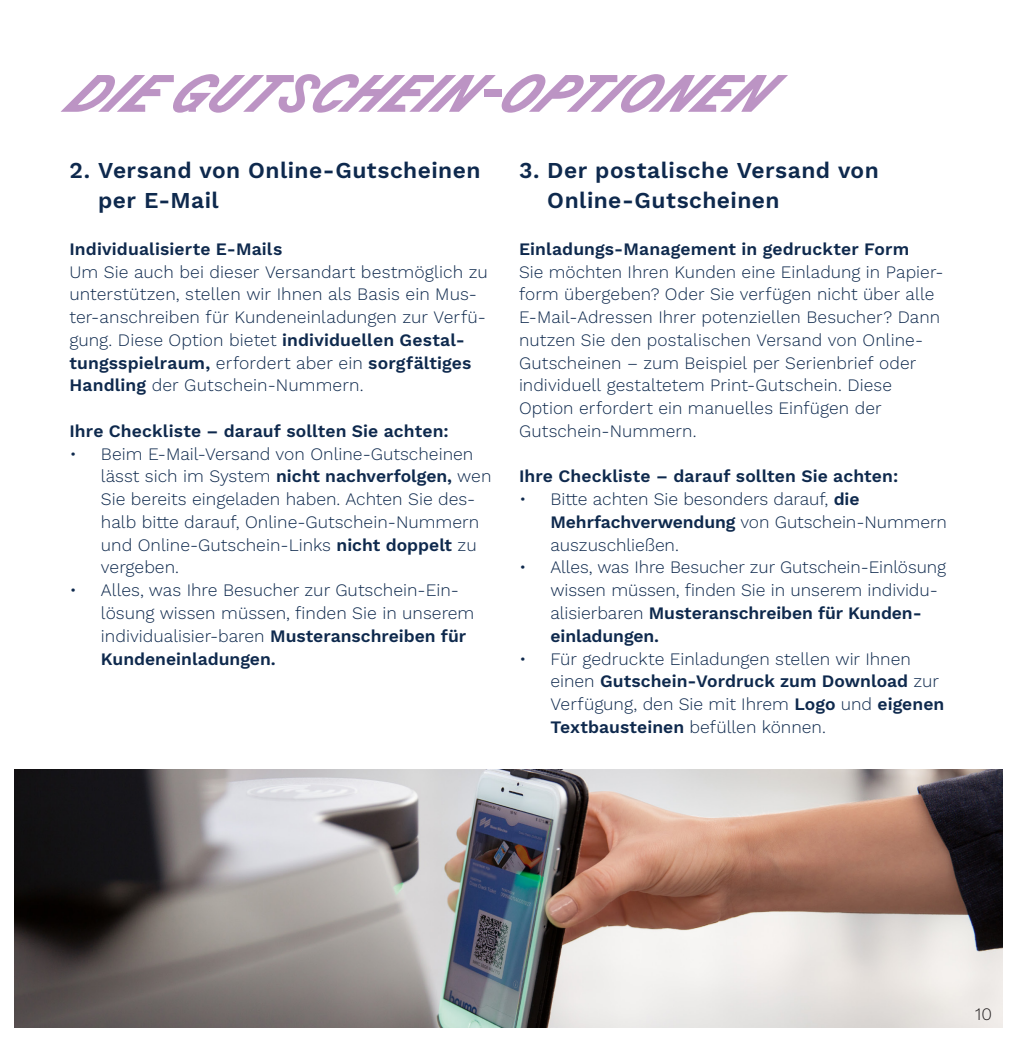
<style>
.page{position:relative;width:1017px;height:1042px;background:#fff}
.page>*{position:absolute;margin:0;border:0;box-sizing:border-box;transform-origin:0 0}
.t1{font:900 52.5px "GT Planar Italic 45";color:#bc94c4}
.t2{font:600 22.75px/29.8px "Work Sans";letter-spacing:.02em;color:#0e294d}
.t3{font:300 17.5px/22.8px "Work Sans";color:#0e294d}
.t4{font:600 17.5px "Work Sans";letter-spacing:.005em;color:#0e294d}
.t5{font:300 17.5px "Work Sans";color:#231f20}
.s1{font-weight:600}
</style>
<div class="page">
<img style="left:15px;top:769px;width:987px;height:258px">
<p class="t1" style="left:69px;top:62px;width:729px">DIE GUTSCHEIN-OPTIONEN</p>
<p class="t2" style="left:98px;top:154px;width:384px;text-indent:-29px">2. Versand von Online-Gutscheinen per E-Mail</p>
<p class="t4" style="left:69px;top:236px;width:214px">Individualisierte E-Mails</p>
<p class="t3" style="left:69px;top:260px;width:420px">Um Sie auch bei dieser Versandart bestmöglich zu unterstützen, stellen wir Ihnen als Basis ein Mus&shy;ter-anschreiben für Kundeneinladungen zur Verfü&shy;gung. Diese Option bietet <span class="s1">individuellen Gestal&shy;tungsspielraum,</span> erfordert aber ein <span class="s1">sorgfältiges Handling</span> der Gutschein- Nummern.</p>
<p class="t4" style="left:69px;top:418px;width:381px">Ihre Checkliste – darauf sollten Sie achten:</p>
<p class="t3" style="left:101px;top:442px;width:392px;text-indent:-32px">• Beim E- Mail-Versand von Online-Gutscheinen lässt sich im System <span class="s1">nicht nachverfolgen,</span> wen Sie bereits eingeladen haben. Achten Sie des&shy;halb bitte darauf, Online-Gutschein- Nummern und Online-Gutschein- Links <span class="s1">nicht doppelt</span> zu vergeben.</p>
<p class="t3" style="left:101px;top:578px;width:375px;text-indent:-32px">• Alles, was Ihre Besucher zur Gutschein- Ein&shy;lösung wissen müssen, finden Sie in unserem individualisier- baren <span class="s1">Musteranschreiben für Kundeneinladungen.</span></p>
<p class="t2" style="left:547px;top:154px;width:333px;text-indent:-28px">3. Der postalische Versand von<br>Online-Gutscheinen</p>
<p class="t4" style="left:519px;top:236px;width:392px">Einladungs-Management in gedruckter Form</p>
<p class="t3" style="left:519px;top:260px;width:426px">Sie möchten Ihren Kunden eine Einladung in Papier&shy;form übergeben? Oder Sie verfügen nicht über alle E- Mail-Adressen Ihrer potenziellen Besucher? Dann nutzen Sie den postalischen Versand von Online-Gutscheinen – zum Beispiel per Serienbrief oder individuell gestaltetem Print- Gutschein. Diese Option erfordert ein manuelles Einfügen der Gutschein- Nummern.</p>
<p class="t4" style="left:519px;top:463px;width:381px">Ihre Checkliste – darauf sollten Sie achten:</p>
<p class="t3" style="left:550px;top:487px;width:398px;text-indent:-32px">• Bitte achten Sie besonders darauf, <span class="s1">die<br>Mehrfachverwendung</span> von Gutschein- Nummern auszuschließen.</p>
<p class="t3" style="left:550px;top:555px;width:397px;text-indent:-32px">• Alles, was Ihre Besucher zur Gutschein- Einlösung wissen müssen, finden Sie in unserem individu&shy;alisierbaren <span class="s1">Musteranschreiben für Kunden&shy;einladungen.</span></p>
<p class="t3" style="left:550px;top:646px;width:395px;text-indent:-32px">• Für gedruckte Einladungen stellen wir Ihnen einen <span class="s1">Gutschein-Vordruck zum Download</span> zur Verfügung, den Sie mit Ihrem <span class="s1">Logo</span> und <span class="s1">eigenen Textbausteinen</span> befüllen können.</p>
<p class="t5" style="left:975px;top:1001px;width:19px">10</p>
</div>
